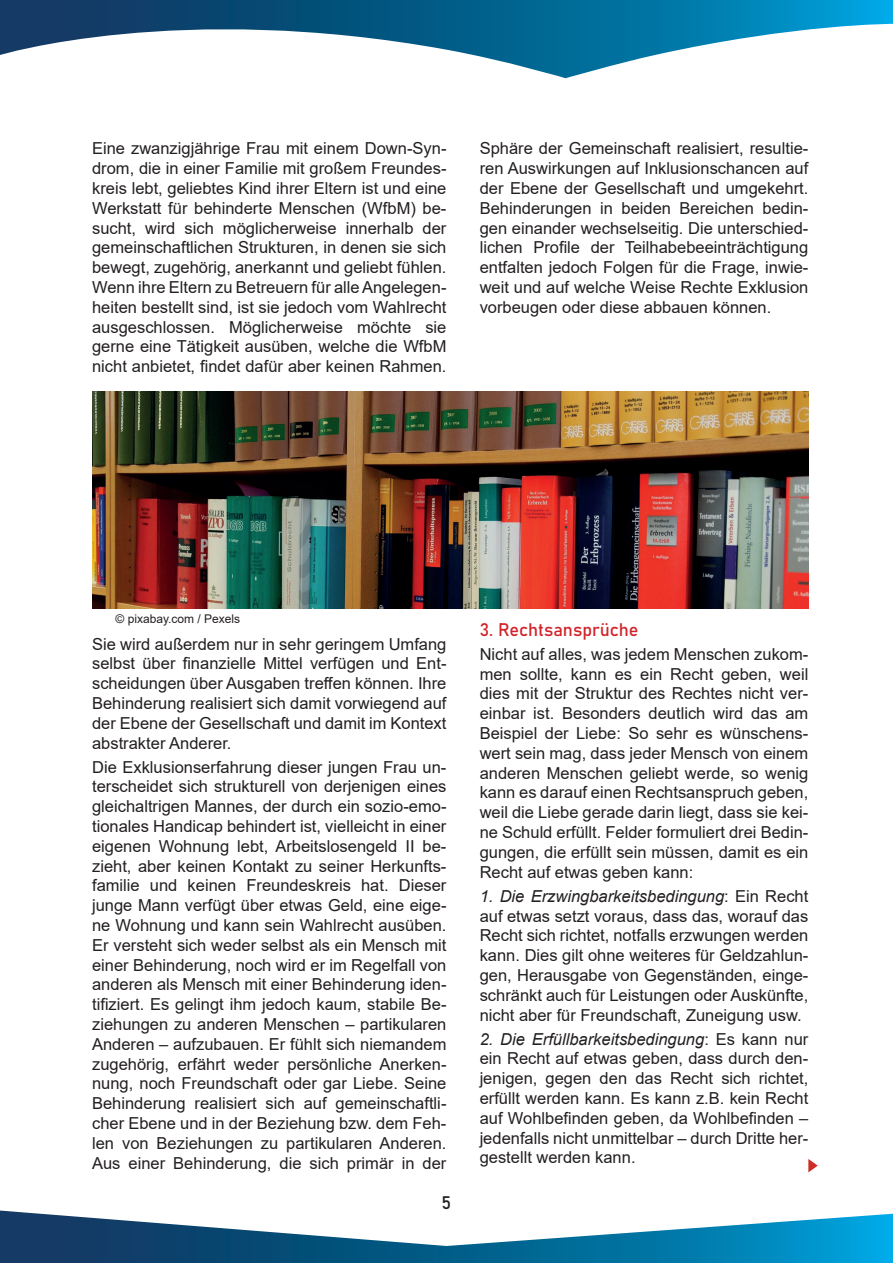
<style>
.page{position:relative;width:893px;height:1263px;background:#fff}
.page>*{position:absolute;margin:0;border:0;box-sizing:border-box;transform-origin:0 0}
.t1{font:18px "Bahnschrift";color:#d1232a}
.t2{font:18px "Bahnschrift";color:#231f20}
.t3{font:16.5px/19.8px "Arial";color:#231f20;text-align:justify}
.t4{font:12px "Arial";color:#231f20}
.s1{font-style:italic}
</style>
<div class="page">
<svg style="left:0;top:1210px;width:893px;height:53px"></svg>
<svg style="left:0;top:0;width:893px;height:78px"></svg>
<svg style="left:808px;top:1159px;width:10px;height:13px"></svg>
<img style="left:92px;top:392px;width:716px;height:216px">
<p class="t3" style="left:92px;top:139px;width:356px">Eine zwanzigjährige Frau mit einem Down-Syn&shy;drom, die in einer Familie mit großem Freundes&shy;kreis lebt, geliebtes Kind ihrer Eltern ist und eine Werkstatt für behinderte Menschen (WfbM) be&shy;sucht, wird sich möglicherweise innerhalb der gemeinschaftlichen Strukturen, in denen sie sich bewegt, zugehörig, anerkannt und geliebt fühlen.<br>Wenn ihre Eltern zu Betreuern für alle Angelegen&shy;heiten bestellt sind, ist sie jedoch vom Wahlrecht ausgeschlossen. Möglicherweise möchte sie gerne eine Tätigkeit ausüben, welche die WfbM nicht anbietet, findet dafür aber keinen Rahmen.</p>
<p class="t3" style="left:480px;top:139px;width:330px">Sphäre der Gemeinschaft realisiert, resultie&shy;ren Auswirkungen auf Inklusionschancen auf der Ebene der Gesellschaft und umgekehrt.<br>Behinderungen in beiden Bereichen bedin&shy;gen einander wechselseitig. Die unterschied&shy;lichen Profile der Teilhabebeeinträchtigung entfalten jedoch Folgen für die Frage, inwie&shy;weit und auf welche Weise Rechte Exklusion vorbeugen oder diese abbauen können.</p>
<p class="t4" style="left:116px;top:610px;width:126px">© pixabay.com / Pexels</p>
<p class="t3" style="left:92px;top:634px;width:356px">Sie wird außerdem nur in sehr geringem Umfang selbst über finanzielle Mittel verfügen und Ent&shy;scheidungen über Ausgaben treffen können. Ihre Behinderung realisiert sich damit vorwiegend auf der Ebene der Gesellschaft und damit im Kontext abstrakter Anderer.</p>
<p class="t3" style="left:92px;top:757px;width:356px">Die Exklusionserfahrung dieser jungen Frau un&shy;terscheidet sich strukturell von derjenigen eines gleichaltrigen Mannes, der durch ein sozio-emo&shy;tionales Handicap behindert ist, vielleicht in einer eigenen Wohnung lebt, Arbeitslosengeld II be&shy;zieht, aber keinen Kontakt zu seiner Herkunfts&shy;familie und keinen Freundeskreis hat. Dieser junge Mann verfügt über etwas Geld, eine eige&shy;ne Wohnung und kann sein Wahlrecht ausüben.<br>Er versteht sich weder selbst als ein Mensch mit einer Behinderung, noch wird er im Regelfall von anderen als Mensch mit einer Behinderung iden&shy;tifiziert. Es gelingt ihm jedoch kaum, stabile Be&shy;ziehungen zu anderen Menschen – partikularen Anderen – aufzubauen. Er fühlt sich niemandem zugehörig, erfährt weder persönliche Anerken&shy;nung, noch Freundschaft oder gar Liebe. Seine Behinderung realisiert sich auf gemeinschaftli&shy;cher Ebene und in der Beziehung bzw. dem Feh&shy;len von Beziehungen zu partikularen Anderen.<br>Aus einer Behinderung, die sich primär in der</p>
<p class="t2" style="left:442px;top:1191px;width:11px">5</p>
<p class="t1" style="left:480px;top:618px;width:160px">3. Rechtsansprüche</p>
<p class="t3" style="left:480px;top:644px;width:330px">Nicht auf alles, was jedem Menschen zukom&shy;men sollte, kann es ein Recht geben, weil dies mit der Struktur des Rechtes nicht ver&shy;einbar ist. Besonders deutlich wird das am Beispiel der Liebe: So sehr es wünschens&shy;wert sein mag, dass jeder Mensch von einem anderen Menschen geliebt werde, so wenig kann es darauf einen Rechtsanspruch geben, weil die Liebe gerade darin liegt, dass sie kei&shy;ne Schuld erfüllt. Felder formuliert drei Bedin&shy;gungen, die erfüllt sein müssen, damit es ein Recht auf etwas geben kann:</p>
<p class="t3" style="left:480px;top:886px;width:330px"><span class="s1">1. Die Erzwingbarkeitsbedingung</span>: Ein Recht auf etwas setzt voraus, dass das, worauf das Recht sich richtet, notfalls erzwungen werden kann. Dies gilt ohne weiteres für Geldzahlun&shy;gen, Herausgabe von Gegenständen, einge&shy;schränkt auch für Leistungen oder Auskünfte, nicht aber für Freundschaft, Zuneigung usw.</p>
<p class="t3" style="left:480px;top:1029px;width:330px"><span class="s1">2. Die Erfüllbarkeitsbedingung</span>: Es kann nur ein Recht auf etwas geben, dass durch den&shy;jenigen, gegen den das Recht sich richtet, erfüllt werden kann. Es kann z.B. kein Recht auf Wohlbefinden geben, da Wohlbefinden – jedenfalls nicht unmittelbar – durch Dritte her&shy;gestellt werden kann.</p>
</div>
